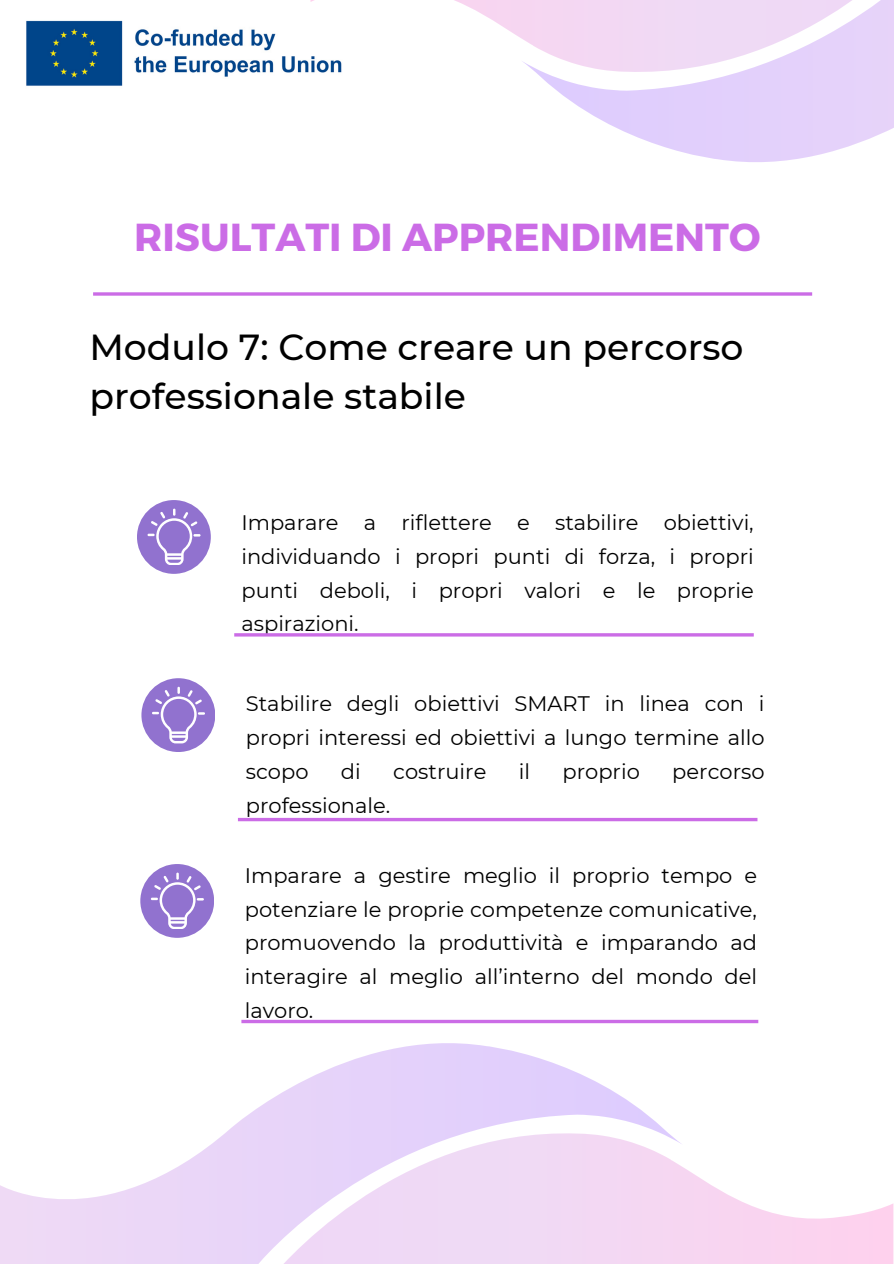
<style>
.page{position:relative;width:894px;height:1264px;background:#fff}
.page>*{position:absolute;margin:0;border:0;box-sizing:border-box;transform-origin:0 0}
.t1{font:700 39px "Montserrat";color:#cb6ce6}
.t2{font:500 36.15px/49.5px "Montserrat";color:#000}
.t3{font:21px/33.8px "Montserrat";color:#000;text-align:justify}
</style>
<div class="page">
<svg style="left:682px;top:1167px;width:211px;height:96px;fill:#fdd6f1"></svg>
<svg style="left:0;top:1043px;width:682px;height:220px;fill:#efd9fa"></svg>
<img style="left:26px;top:20px;width:283px;height:66px">
<div style="left:137px;top:500px;width:74px;height:74px;background:#9172cf;border-radius:50%"></div>
<svg style="left:147px;top:508px;width:53px;height:57px"></svg>
<hr style="left:234px;top:633px;width:519px;height:3px;background:#cb6ce6">
<svg style="left:310px;top:0;width:210px;height:73px"></svg>
<svg style="left:520px;top:0;width:373px;height:162px"></svg>
<svg style="left:93px;top:292px;width:718px;height:4px;background:#d282e9"></svg>
<div style="left:141px;top:678px;width:74px;height:74px;background:#9172cf;border-radius:50%"></div>
<svg style="left:152px;top:686px;width:53px;height:57px"></svg>
<svg style="left:238px;top:817px;width:519px;height:4px;background:#d68ceb"></svg>
<div style="left:140px;top:864px;width:74px;height:73px;background:#9172cf;border-radius:50%"></div>
<svg style="left:151px;top:872px;width:53px;height:56px"></svg>
<svg style="left:241px;top:1019px;width:517px;height:4px;background:#d58aeb"></svg>
<p class="t1" style="left:134px;top:212px;width:627px">RISULTATI DI APPRENDIMENTO</p>
<h1 class="t2" style="left:89px;top:322px;width:655px">Modulo 7: Come creare un percorso professionale stabile</h1>
<p class="t3" style="left:241px;top:505px;width:513px">Imparare a riflettere e stabilire obiettivi, individuando i propri punti di forza, i propri punti deboli, i propri valori e le proprie aspirazioni.</p>
<h2 class="t3" style="left:246px;top:687px;width:520px">Stabilire degli obiettivi SMART in linea con i propri interessi ed obiettivi a lungo termine allo scopo</h2>
<h2 class="t3" style="left:341px;top:754px;width:21px">di</h2>
<h2 class="t3" style="left:393px;top:754px;width:95px">costruire</h2>
<h2 class="t3" style="left:518px;top:754px;width:13px">il</h2>
<h2 class="t3" style="left:562px;top:754px;width:79px">proprio</h2>
<h2 class="t3" style="left:672px;top:754px;width:94px">percorso</h2>
<h2 class="t3" style="left:246px;top:788px;width:146px">professionale.</h2>
<p class="t3" style="left:245px;top:858px;width:513px">Imparare a gestire meglio il proprio tempo e potenziare le proprie competenze comunicative, promuovendo la produttività e imparando ad interagire al meglio all’interno del mondo del lavoro.</p>
</div>
